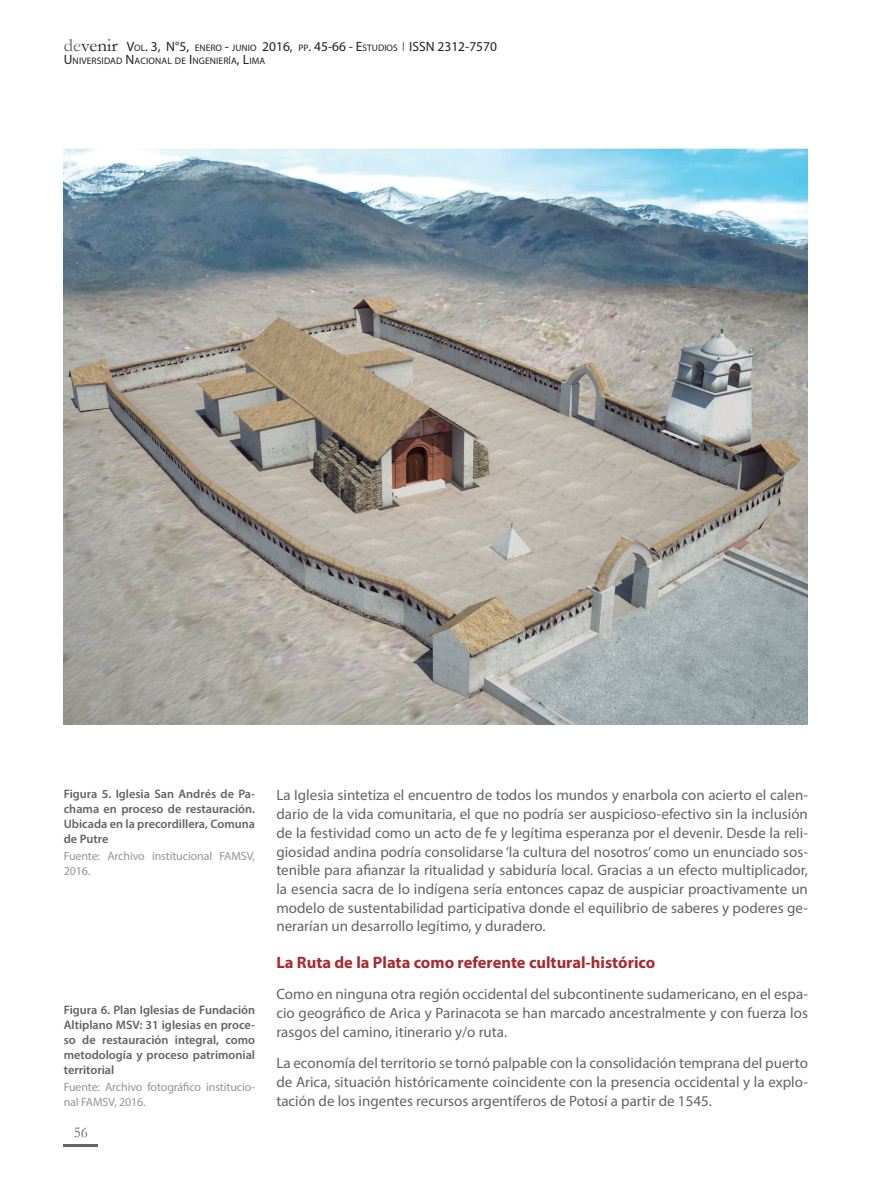
<style>
.page{position:relative;width:893px;height:1191px;background:#fff}
.page>*{position:absolute;margin:0;border:0;box-sizing:border-box;transform-origin:0 0}
.Subtítulo_1{font:700 16.5px "Myriad Pro";color:#a72b30}
.Texto{font:15px/18.8px "Myriad Pro";color:#636366;text-align:justify}
.t1{font:15px "Garamond";color:#636366}
.t2{font:13.5px "Myriad Pro";color:#231f20}
.Nombre_Figura{font:600 12.3px/15px "Myriad Pro";color:#636366;text-align:justify}
.fuente_Figura{font:12px/15px "Myriad Pro";letter-spacing:-.01em;color:#939598}
.t3{font:9.45px "Myriad Pro";letter-spacing:.015em;color:#231f20}
.s1{font-family:"Garamond";font-size:18px;color:#636366}
.s2{font-family:"Garamond";font-size:18px}
.s3{font-size:9.45px}
.s4{font-size:13.5px}
</style>
<div class="page">
<hr style="left:64px;top:1144px;width:34px;height:2px;background:#636366">
<img style="left:64px;top:149px;width:744px;height:575px">
<p class="t2" style="left:64px;top:38px;width:353px"><span class="s1">de</span><span class="s2">venir</span> V<span class="s3">OL</span>. 3, N°5, <span class="s3">ENERO</span> - <span class="s3">JUNIO</span> 2016, <span class="s3">PP</span>. 45-66 - E<span class="s3">STUDIOS</span> ISSN</p>
<p class="t2" style="left:437px;top:38px;width:61px">2312-7570</p>
<p class="t3" style="left:64px;top:55px;width:203px"><span class="s4">U</span>NIVERSIDAD <span class="s4">N</span>ACIONAL DE <span class="s4">I</span> NGENIERÍA<span class="s4">, L</span>IMA</p>
<p class="Nombre_Figura" style="left:64px;top:786px;width:193px">Figura 5. Iglesia San Andrés de Pa&shy;chama en proceso de restauración.<br>Ubicada en la precordillera, Comuna de Putre</p>
<p class="fuente_Figura" style="left:64px;top:848px;width:193px">Fuente: Archivo institucional FAMSV,<br>2016.</p>
<p class="Nombre_Figura" style="left:64px;top:1001px;width:193px">Figura 6. Plan Iglesias de Fundación Altiplano MSV: 31 iglesias en proce&shy;so de restauración integral, como metodología y proceso patrimonial territorial</p>
<p class="fuente_Figura" style="left:64px;top:1079px;width:193px">Fuente: Archivo fotográfico institucio&shy;nal FAMSV, 2016.</p>
<p class="t1" style="left:74px;top:1122px;width:16px">56</p>
<p class="Texto" style="left:276px;top:785px;width:533px">La Iglesia sintetiza el encuentro de todos los mundos y enarbola con acierto el calen&shy;dario de la vida comunitaria, el que no podría ser auspicioso-efectivo sin la inclusión de la festividad como un acto de fe y legítima esperanza por el devenir. Desde la reli&shy;giosidad andina podría consolidarse ‘la cultura del nosotros’ como un enunciado sos&shy;tenible para afianzar la ritualidad y sabiduría local. Gracias a un efecto multiplicador, la esencia sacra de lo indígena sería entonces capaz de auspiciar proactivamente un modelo de sustentabilidad participativa donde el equilibrio de saberes y poderes ge&shy;nerarían un desarrollo legítimo, y duradero.</p>
<p class="Subtítulo_1" style="left:276px;top:951px;width:380px">La Ruta de la Plata como referente cultural-histórico</p>
<p class="Texto" style="left:276px;top:984px;width:533px">Como en ninguna otra región occidental del subcontinente sudamericano, en el espa&shy;cio geográfico de Arica y Parinacota se han marcado ancestralmente y con fuerza los rasgos del camino, itinerario y/o ruta.</p>
<p class="Texto" style="left:276px;top:1053px;width:533px">La economía del territorio se tornó palpable con la consolidación temprana del puerto de Arica, situación históricamente coincidente con la presencia occidental y la explo&shy;tación de los ingentes recursos argentíferos de Potosí a partir de 1545.</p>
</div>
